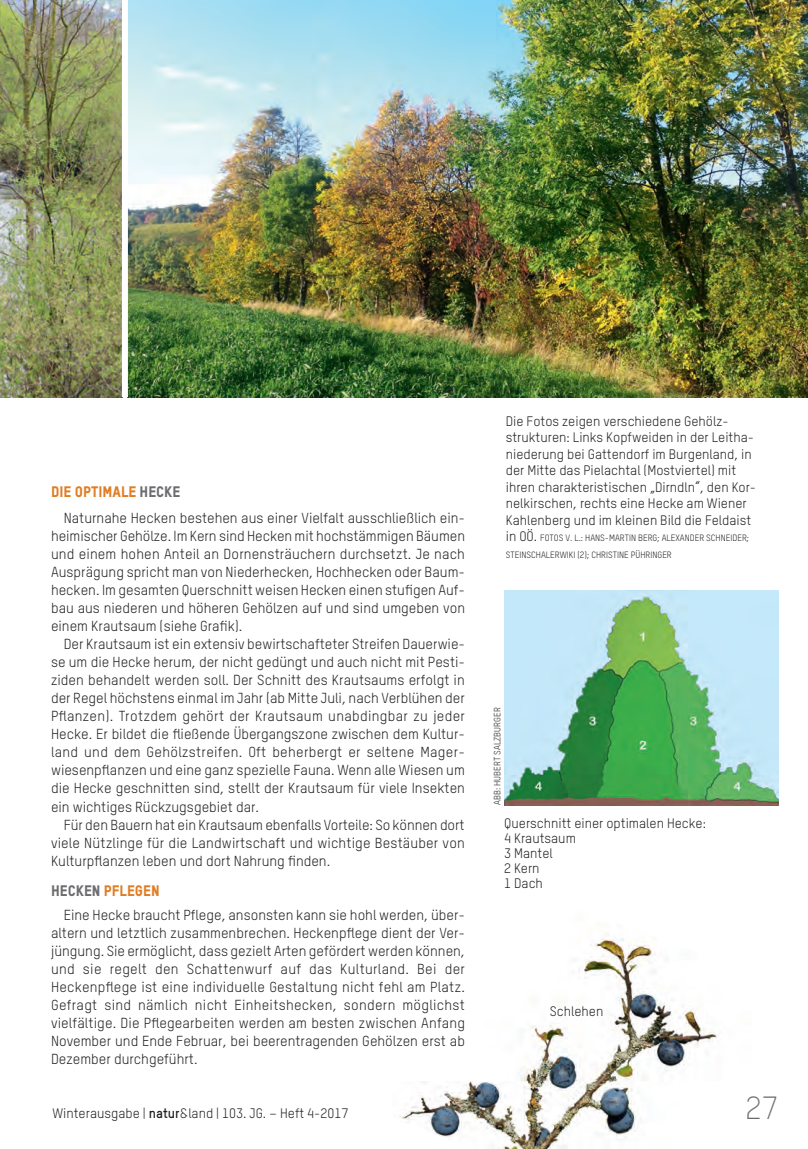
<style>
.page{position:relative;width:808px;height:1149px;background:#fff}
.page>*{position:absolute;margin:0;border:0;box-sizing:border-box;transform-origin:0 0}
.t1{font:300 31.5px "TSTAR";color:#6c6d70}
.t2{font:15px "TSTARPRO Headline";color:#e07e26}
.t3{font:14.25px/18px "TSTARPRO";color:#231f20;text-align:justify}
.t4{font:13.5px/16.5px "TSTARPRO";color:#231f20}
.t5{font:9px/16.5px "TSTARPRO";color:#231f20}
.s1{color:#6c6d70}
.s2{font-size:13.5px}
.s3{font-weight:700}
</style>
<div class="page">
<img style="left:399px;top:934px;width:318px;height:214px">
<img style="left:0;top:0;width:122px;height:397px">
<img style="left:128px;top:0;width:680px;height:397px">
<img style="left:504px;top:590px;width:274px;height:215px">
<img style="left:0;top:206px;width:11px;height:108px">
<p class="t2" style="left:51px;top:486px;width:131px">DIE OPTIMALE <span class="s1">HECKE</span></p>
<p class="t3" style="left:51px;top:510px;width:416px;text-indent:13px">Naturnahe Hecken bestehen aus einer Vielfalt ausschließlich ein&shy;heimischer Gehölze. Im Kern sind Hecken mit hochstämmigen Bäumen und einem hohen Anteil an Dornensträuchern durchsetzt. Je nach Ausprägung spricht man von Niederhecken, Hochhecken oder Baum&shy;hecken. Im gesamten Querschnitt weisen Hecken einen stufigen Auf&shy;bau aus niederen und höheren Gehölzen auf und sind umgeben von einem Krautsaum (siehe Grafik).</p>
<p class="t3" style="left:51px;top:636px;width:415px;text-indent:13px">Der Krautsaum ist ein extensiv bewirtschafteter Streifen Dauerwie&shy;se um die Hecke herum, der nicht gedüngt und auch nicht mit Pesti&shy;ziden behandelt werden soll. Der Schnitt des Krautsaums erfolgt in der Regel höchstens einmal im Jahr (ab Mitte Juli, nach Verblühen der Pflanzen). Trotzdem gehört der Krautsaum unabdingbar zu jeder Hecke. Er bildet die fließende Übergangszone zwischen dem Kultur&shy;land und dem Gehölzstreifen. Oft beherbergt er seltene Mager - wiesenpflanzen und eine ganz spezielle Fauna. Wenn alle Wiesen um die Hecke geschnitten sind, stellt der Krautsaum für viele Insekten ein wichtiges Rückzugsgebiet dar.</p>
<p class="t3" style="left:51px;top:816px;width:415px;text-indent:13px">Für den Bauern hat ein Krautsaum ebenfalls Vorteile: So können dort viele Nützlinge für die Landwirtschaft und wichtige Bestäuber von Kulturpflanzen leben und dort Nahrung finden.</p>
<p class="t2" style="left:51px;top:885px;width:110px"><span class="s1">HECKEN</span> PFLEGEN</p>
<p class="t3" style="left:51px;top:906px;width:415px;text-indent:13px">Eine Hecke braucht Pflege, ansonsten kann sie hohl werden, über&shy;altern und letztlich zusammenbrechen. Heckenpflege dient der Ver&shy;jüngung. Sie ermöglicht, dass gezielt Arten gefördert werden können, und sie regelt den Schattenwurf auf das Kulturland. Bei der Heckenpflege ist eine individuelle Gestaltung nicht fehl am Platz.<br>Gefragt sind nämlich nicht Einheitshecken, sondern möglichst vielfältige. Die Pflegearbeiten werden am besten zwischen Anfang November und Ende Februar, bei beerentragenden Gehölzen erst ab Dezember durchgeführt.</p>
<p class="t4" style="left:506px;top:414px;width:252px">Die Fotos zeigen verschiedene Gehölz&shy;strukturen: Links Kopfweiden in der Leitha&shy;niederung bei Gattendorf im Burgenland, in der Mitte das Pielachtal (Mostviertel) mit ihren charakteristischen „Dirndln“, den Kor&shy;nelkirschen, rechts eine Hecke am Wiener Kahlenberg und im kleinen Bild die Feldaist</p>
<p class="t5" style="left:506px;top:530px;width:245px"><span class="s2">in OÖ.</span> FOTOS V. L.: HANS-MARTIN BERG; ALEXANDER SCHNEIDER;<br>STEINSCHALERWIKI (2); CHRISTINE PÜHRINGER</p>
<p class="t5" style="left:490px;top:804px;width:99px;rotate:-90deg">ABB: HUBERT SALZBURGER</p>
<p class="t4" style="left:504px;top:816px;width:203px;line-height:15px">Querschnitt einer optimalen Hecke:<br>4 Krautsaum<br>3 Mantel<br>2 Kern<br>1 Dach</p>
<p class="t4" style="left:550px;top:1003px;width:55px">Schlehen</p>
<p class="t4" style="left:53px;top:1106px;width:297px">Winterausgabe | <span class="s3">natur</span>&amp;land | 103. JG. – Heft 4-2017</p>
<h1 class="t1" style="left:746px;top:1095px;width:34px">27</h1>
</div>
